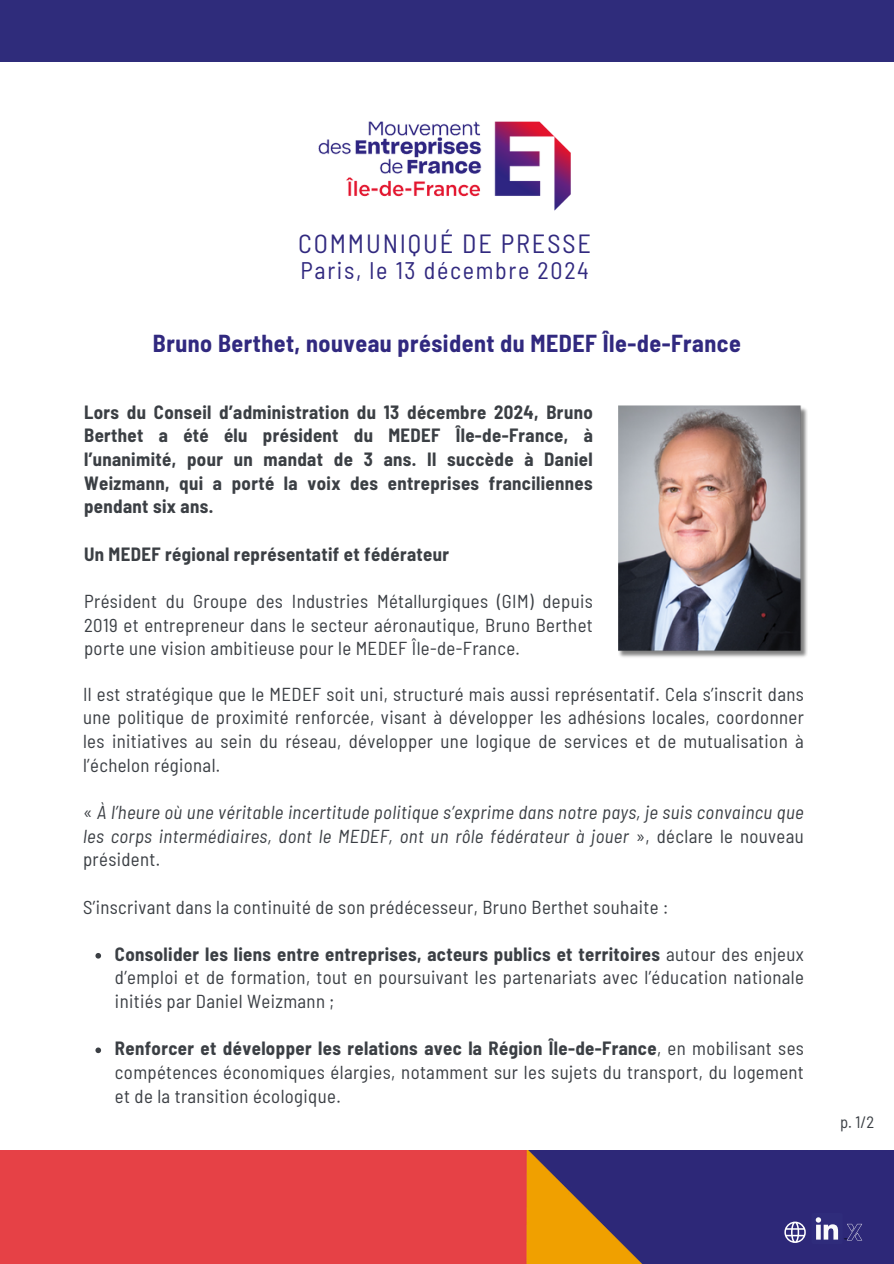
<style>
.page{position:relative;width:894px;height:1264px;background:#fff}
.page>*{position:absolute;margin:0;border:0;box-sizing:border-box;transform-origin:0 0}
.t1{font:semi-condensed 26.25px "Barlow";letter-spacing:.07em;color:#31297f}
.t2{font:700 semi-condensed 24px "Barlow";letter-spacing:.02em;color:#31297f}
.t3{font:semi-condensed 24px "Barlow";letter-spacing:.07em;color:#31297f}
.t4{font:semi-condensed 18.75px/23.7px "Barlow";letter-spacing:.02em;color:#3b3f44;text-align:justify}
.t5{font:700 semi-condensed 18.75px/23.7px "Barlow";letter-spacing:.02em;color:#3b3f44;text-align:justify}
.t6{font:italic semi-condensed 18.75px/23.7px "Barlow";letter-spacing:.02em;color:#3b3f44;text-align:justify}
.t7{font:semi-condensed 16.5px "Barlow";color:#3b3f44}
.s1{font-style:normal}
.s2{font-weight:700}
</style>
<div class="page">
<img style="left:0;top:1150px;width:893px;height:113px">
<div style="left:0;top:0;width:893px;height:1113px;background:#2f2c7b"></div>
<div style="left:0;top:62px;width:893px;height:1055px;background:#fff"></div>
<img style="left:318px;top:121px;width:253px;height:90px">
<img style="left:618px;top:405px;width:190px;height:253px">
<svg style="left:95px;top:953px;width:6px;height:5px"></svg>
<svg style="left:95px;top:1047px;width:6px;height:6px"></svg>
<div style="left:811px;top:1213px;width:31px;height:30px;background:#2f2c7b;border-radius:2px"></div>
<svg style="left:815px;top:1217px;width:22px;height:22px"></svg>
<svg style="left:843px;top:1223px;width:19px;height:17px"></svg>
<svg style="left:784px;top:1221px;width:21px;height:21px"></svg>
<h2 class="t1" style="left:298px;top:227px;width:294px">COMMUNIQUÉ DE PRESSE</h2>
<h2 class="t3" style="left:300px;top:255px;width:290px">Paris, le 13 décembre 2024</h2>
<h1 class="t2" style="left:153px;top:327px;width:589px">Bruno Berthet, nouveau président du MEDEF Île-de-France</h1>
<h3 class="t5" style="left:84px;top:399px;width:510px">Lors du Conseil d’administration du 13 décembre 2024, Bruno Berthet a été élu président du MEDEF Île-de-France, à l’unanimité, pour un mandat de 3 ans. Il succède à Daniel Weizmann, qui a porté la voix des entreprises franciliennes pendant six ans.</h3>
<h3 class="t5" style="left:84px;top:541px;width:366px">Un MEDEF régional représentatif et fédérateur</h3>
<h4 class="t4" style="left:84px;top:588px;width:510px">Président du Groupe des Industries Métallurgiques (GIM) depuis 2019 et entrepreneur dans le secteur aéronautique, Bruno Berthet porte une vision ambitieuse pour le MEDEF Île-de-France.</h4>
<p class="t4" style="left:83px;top:681px;width:722px">Il est stratégique que le MEDEF soit uni, structuré mais aussi représentatif. Cela s’inscrit dans une politique de proximité renforcée, visant à développer les adhésions locales, coordonner les initiatives au sein du réseau, développer une logique de services et de mutualisation à l’échelon régional.</p>
<h4 class="t6" style="left:83px;top:799px;width:722px"><span class="s1">«</span> À l’heure où une véritable incertitude politique s’exprime dans notre pays, je suis convaincu que les corps intermédiaires, dont le MEDEF, ont un rôle fédérateur à jouer <span class="s1">», déclare le nouveau président.</span></h4>
<h4 class="t4" style="left:83px;top:894px;width:586px">S’inscrivant dans la continuité de son prédécesseur, Bruno Berthet souhaite :</h4>
<h4 class="t4" style="left:115px;top:941px;width:690px"><span class="s2">Consolider les liens entre entreprises, acteurs publics et territoires</span> autour des enjeux d’emploi et de formation, tout en poursuivant les partenariats avec l’éducation nationale initiés par Daniel Weizmann ;</h4>
<p class="t4" style="left:115px;top:1036px;width:690px"><span class="s2">Renforcer et développer les relations avec la Région Île-de-France</span>, en mobilisant ses compétences économiques élargies, notamment sur les sujets du transport, du logement et de la transition écologique.</p>
<p class="t7" style="left:839px;top:1111px;width:36px">p. 1/2</p>
</div>
